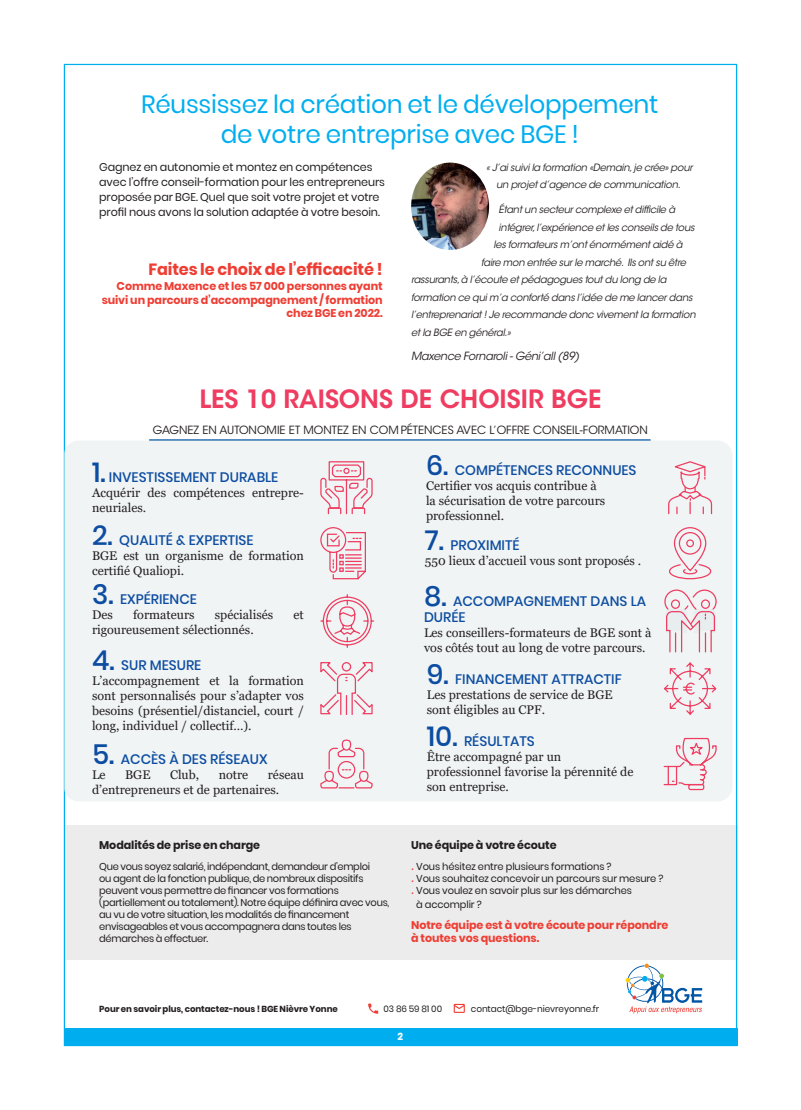
<style>
.page{position:relative;width:801px;height:1110px;background:#fff}
.page>*{position:absolute;margin:0;border:0;box-sizing:border-box;transform-origin:0 0}
.t1{font:25px/30px "Poppins";letter-spacing:-.01em;color:#00aeef;text-align:center}
.t2{font:600 25px "ITC Avant Garde Std";color:#ee3d61}
.t3{font:700 16.25px "Poppins";letter-spacing:-.01em;color:#ee3e34}
.t4{font:500 13.75px/16.5px "Poppins";color:#0d4da1}
.t5{font:12.5px/15px "Georgia";color:#231f20}
.t6{font:11.25px/15px "Poppins";letter-spacing:-.01em;color:#231f20}
.t7{font:700 11.25px/13.5px "Poppins";letter-spacing:-.01em;color:#ee3e34;text-align:right}
.t8{font:11.25px "ITC Avant Garde Std";color:#231f20}
.t9{font:700 11.25px "Poppins";letter-spacing:-.01em;color:#231f20}
.t10{font:italic 11.25px "ITC Avant Garde Std";letter-spacing:-.02em;color:#231f20}
.t11{font:700 10.12px "Poppins";color:#fff}
.t12{font:italic 10px/17.5px "ITC Avant Garde Std";letter-spacing:-.02em;color:#231f20;text-align:center}
.t13{font:10px/12px "Poppins";letter-spacing:-.03em;color:#231f20}
.t14{font:10px/12px "Poppins";letter-spacing:-.01em;color:#231f20}
.t15{font:9px "Poppins";letter-spacing:-.01em;color:#231f20}
.t16{font:700 8.75px "Poppins";letter-spacing:-.01em;color:#231f20}
.s1{font-size:27.5px}
.s2{font-family:"ITC Avant Garde Std";font-weight:600;color:#ee3e34}
</style>
<div class="page">
<div style="left:64px;top:1028px;width:673px;height:17px;background:#00aeef"></div>
<div style="left:64px;top:825px;width:673px;height:134px;background:#ececec"></div>
<svg style="left:625px;top:963px;width:77px;height:50px"></svg>
<svg style="left:368px;top:1003px;width:10px;height:10px"></svg>
<svg style="left:454px;top:1003px;width:11px;height:9px"></svg>
<img style="left:411px;top:162px;width:78px;height:88px">
<div style="left:64px;top:440px;width:668px;height:361px;background:#f0f4f4;border-radius:15px"></div>
<hr style="left:149px;top:439px;width:501px;height:1px;background:#0356a3">
<svg style="left:320px;top:461px;width:53px;height:53px"></svg>
<svg style="left:320px;top:594px;width:55px;height:54px"></svg>
<svg style="left:320px;top:739px;width:53px;height:49px"></svg>
<svg style="left:668px;top:461px;width:45px;height:53px"></svg>
<svg style="left:669px;top:527px;width:43px;height:52px"></svg>
<svg style="left:663px;top:738px;width:54px;height:52px"></svg>
<svg style="left:664px;top:662px;width:53px;height:53px"></svg>
<svg style="left:320px;top:662px;width:53px;height:53px"></svg>
<svg style="left:320px;top:527px;width:46px;height:52px"></svg>
<svg style="left:664px;top:589px;width:53px;height:64px"></svg>
<h1 class="t1" style="left:141px;top:89px;width:519px">Réussissez la création et le développement de votre entreprise avec BGE !</h1>
<p class="t6" style="left:99px;top:159px;width:287px">Gagnez en autonomie et montez en compétences avec l’offre conseil-formation pour les entrepreneurs proposée par BGE. Quel que soit votre projet et votre profil nous avons la solution adaptée à votre besoin.</p>
<p class="t12" style="left:486px;top:159px;width:208px">« J’ai suivi la formation «Demain, je crée» pour un projet d’agence de communication.</p>
<p class="t12" style="left:499px;top:201px;width:178px">Étant un secteur complexe et difficile à</p>
<p class="t12" style="left:499px;top:218px;width:197px">intégrer, l’expérience et les conseils de tous</p>
<p class="t12" style="left:494px;top:236px;width:190px">les formateurs m’ont énormément aidé à</p>
<p class="t12" style="left:481px;top:253px;width:206px">faire mon entrée sur le marché. Ils ont su être</p>
<p class="t12" style="left:411px;top:271px;width:257px">rassurants, à l’écoute et pédagogues tout du long de la</p>
<p class="t12" style="left:411px;top:288px;width:283px">formation ce qui m’a conforté dans l’idée de me lancer dans</p>
<p class="t12" style="left:411px;top:306px;width:286px">l’entreprenariat ! Je recommande donc vivement la formation</p>
<p class="t12" style="left:411px;top:323px;width:101px">et la BGE en général.»</p>
<p class="t10" style="left:411px;top:349px;width:170px">Maxence Fornaroli - Géni’all (89)</p>
<h2 class="t3" style="left:148px;top:260px;width:236px">Faites le choix de l’efficacité !</h2>
<p class="t7" style="left:102px;top:279px;width:283px">Comme Maxence et les 57 000 personnes ayant suivi un parcours d’accompagnement / formation chez BGE en 2022.</p>
<h1 class="t2" style="left:199px;top:382px;width:403px">LES 10 RAISONS DE CHOISIR BGE</h1>
<p class="t8" style="left:153px;top:423px;width:496px">GAGNEZ EN AUTONOMIE ET MONTEZ EN COM PÉTENCES AVEC L’OFFRE CONSEIL-FORMATION</p>
<p class="t4" style="left:92px;top:469px;width:188px"><span class="s1">1.</span> INVESTISSEMENT DURABLE</p>
<p class="t5" style="left:92px;top:486px;width:213px">Acquérir des compétences entrepre&shy;neuriales.</p>
<p class="t4" style="left:92px;top:531px;width:163px"><span class="s1">2.</span> QUALITÉ &amp; EXPERTISE</p>
<p class="t5" style="left:92px;top:548px;width:213px">BGE est un organisme de formation certifié Qualiopi.</p>
<p class="t4" style="left:92px;top:590px;width:106px"><span class="s1">3.</span> EXPÉRIENCE</p>
<p class="t5" style="left:92px;top:607px;width:22px">Des</p>
<p class="t5" style="left:133px;top:607px;width:63px">formateurs</p>
<p class="t5" style="left:215px;top:607px;width:60px">spécialisés</p>
<p class="t5" style="left:294px;top:607px;width:12px">et</p>
<p class="t5" style="left:92px;top:622px;width:163px">rigoureusement sélectionnés.</p>
<p class="t4" style="left:92px;top:656px;width:111px"><span class="s1">4.</span> SUR MESURE</p>
<p class="t5" style="left:92px;top:673px;width:213px;text-align:justify">L’accompagnement et la formation sont personnalisés pour s’adapter vos besoins (présentiel/distanciel, court / long, individuel / collectif…).</p>
<p class="t4" style="left:426px;top:462px;width:212px"><span class="s1">6.</span> COMPÉTENCES RECONNUES</p>
<p class="t5" style="left:426px;top:478px;width:181px">Certifier vos acquis contribue à la sécurisation de votre parcours professionnel.</p>
<p class="t4" style="left:425px;top:536px;width:96px"><span class="s1">7.</span> PROXIMITÉ</p>
<p class="t5" style="left:425px;top:553px;width:218px">550 lieux d’accueil vous sont proposés .</p>
<p class="t4" style="left:424px;top:592px;width:224px"><span class="s1">8.</span> ACCOMPAGNEMENT DANS LA<br>DURÉE</p>
<p class="t5" style="left:424px;top:625px;width:229px">Les conseillers-formateurs de BGE sont à vos côtés tout au long de votre parcours.</p>
<p class="t4" style="left:427px;top:670px;width:197px"><span class="s1">9.</span> FINANCEMENT ATTRACTIF</p>
<p class="t5" style="left:427px;top:686px;width:187px">Les prestations de service de BGE sont éligibles au CPF.</p>
<p class="t4" style="left:427px;top:732px;width:110px"><span class="s1">10.</span> RÉSULTATS</p>
<p class="t5" style="left:427px;top:748px;width:208px">Être accompagné par un professionnel favorise la pérennité de son entreprise.</p>
<p class="t4" style="left:92px;top:750px;width:177px"><span class="s1">5.</span> ACCÈS À DES RÉSEAUX</p>
<p class="t5" style="left:92px;top:766px;width:15px">Le</p>
<p class="t5" style="left:125px;top:766px;width:27px">BGE</p>
<p class="t5" style="left:170px;top:766px;width:31px">Club,</p>
<p class="t5" style="left:219px;top:766px;width:31px">notre</p>
<p class="t5" style="left:92px;top:766px;width:213px;text-indent:176px">réseau d’entrepreneurs et de partenaires.</p>
<p class="t9" style="left:99px;top:838px;width:162px">Modalités de prise en charge</p>
<p class="t9" style="left:411px;top:838px;width:147px">Une équipe à votre écoute</p>
<p class="t13" style="left:99px;top:860px;width:291px">Que vous soyez salarié, indépendant, demandeur d’emploi<br>ou agent de la fonction publique, de nombreux dispositifs peuvent vous permettre de financer vos formations (partiellement ou totalement). Notre équipe définira avec vous, au vu de votre situation, les modalités de financement envisageables et vous accompagnera dans toutes les démarches à effectuer.</p>
<p class="t14" style="left:411px;top:860px;width:254px"><span class="s2">.</span> Vous hésitez entre plusieurs formations ?<br><span class="s2">.</span> Vous souhaitez concevoir un parcours sur mesure ? <span class="s2">.</span> Vous voulez en savoir plus sur les démarches</p>
<p class="t14" style="left:416px;top:898px;width:67px">à accomplir ?</p>
<p class="t7" style="left:411px;top:917px;width:259px;text-align:left">Notre équipe est à votre écoute pour répondre à toutes vos questions.</p>
<p class="t16" style="left:99px;top:1003px;width:240px">Pour en savoir plus, contactez-nous ! BGE Nièvre Yonne</p>
<p class="t15" style="left:384px;top:1003px;width:60px">03 86 59 81 00</p>
<p class="t15" style="left:471px;top:1003px;width:130px">contact@bge-nievreyonne.fr</p>
<p class="t11" style="left:398px;top:1030px;width:7px">2</p>
</div>
